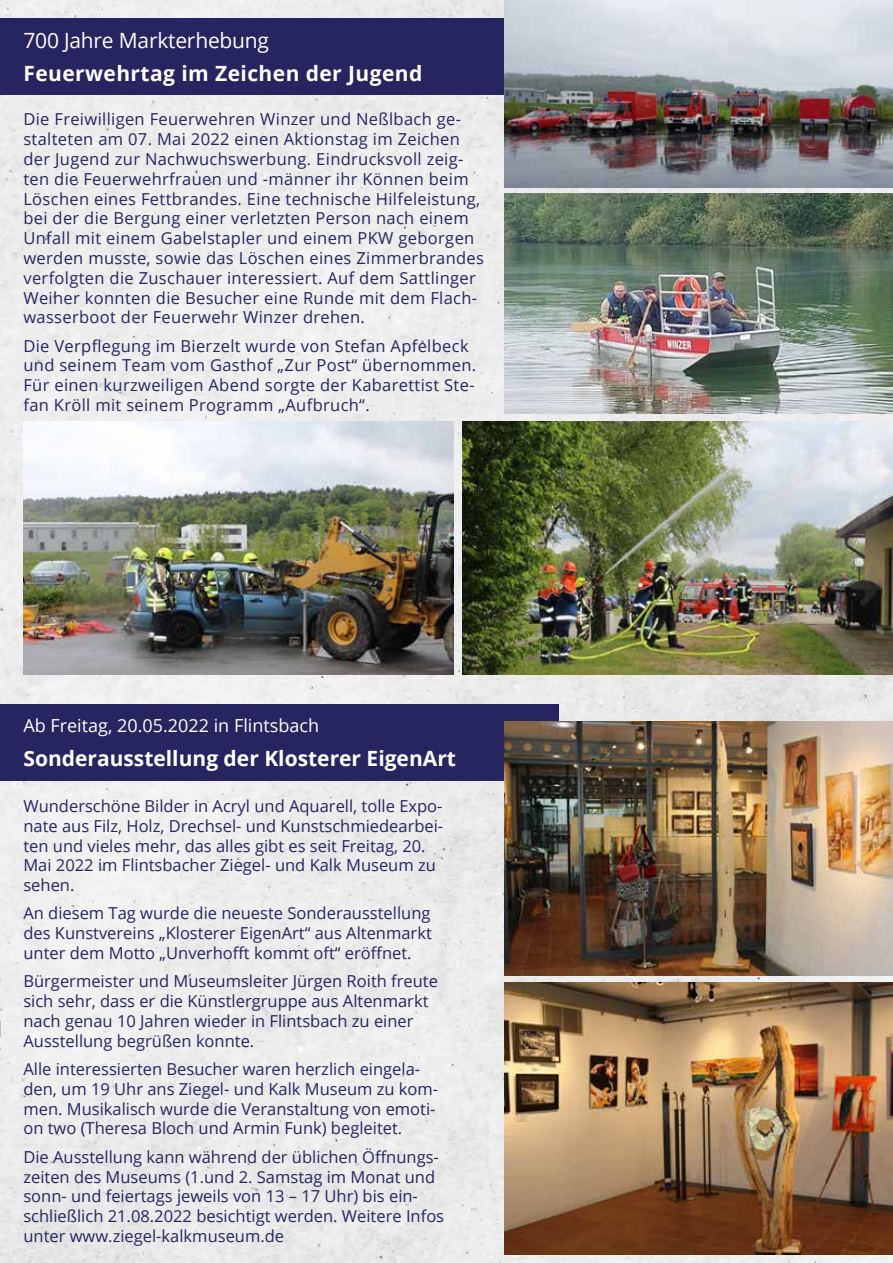
<style>
.page{position:relative;width:893px;height:1263px;background:#fff}
.page>*{position:absolute;margin:0;border:0;box-sizing:border-box;transform-origin:0 0}
.t1{font:700 21px "Open Sans";color:#fff}
.t2{font:700 21px "Open Sans";letter-spacing:.02em;color:#fff}
.t3{font:21px "Open Sans";letter-spacing:-.01em;color:#fff}
.t4{font:18px "Open Sans";color:#fff}
.t5{font:16.5px/19.8px "Open Sans";color:#262560}
.t6{font:16.5px/19.8px "Open Sans";letter-spacing:.02em;color:#262560}
</style>
<div class="page">
<div style="left:1px;top:0;width:892px;height:1263px;background:#ececec"></div>
<div style="left:0;top:704px;width:558px;height:77px;background:#262560"></div>
<img style="left:0;top:0;width:1px;height:1263px">
<div style="left:0;top:18px;width:860px;height:77px;background:#262560"></div>
<img style="left:504px;top:194px;width:389px;height:219px">
<img style="left:504px;top:0;width:389px;height:187px">
<img style="left:505px;top:983px;width:388px;height:272px">
<img style="left:505px;top:722px;width:388px;height:254px">
<img style="left:24px;top:421px;width:430px;height:253px">
<img style="left:463px;top:421px;width:430px;height:253px">
<p class="t3" style="left:23px;top:26px;width:247px">700 Jahre Markterhebung</p>
<p class="t2" style="left:23px;top:59px;width:400px">Feuerwehrtag im Zeichen der Jugend</p>
<p class="t6" style="left:23px;top:109px;width:462px">Die Freiwilligen Feuerwehren Winzer und Neßlbach ge&shy;stalteten am 07. Mai 2022 einen Aktionstag im Zeichen der Jugend zur Nachwuchswerbung. Eindrucksvoll zeig&shy;ten die Feuerwehrfrauen und -männer ihr Können beim Löschen eines Fettbrandes. Eine technische Hilfeleistung, bei der die Bergung einer verletzten Person nach einem Unfall mit einem Gabelstapler und einem PKW geborgen werden musste, sowie das Löschen eines Zimmerbrandes verfolgten die Zuschauer interessiert. Auf dem Sattlinger Weiher konnten die Besucher eine Runde mit dem Flach&shy;wasserboot der Feuerwehr Winzer drehen.</p>
<p class="t6" style="left:23px;top:335px;width:454px">Die Verpflegung im Bierzelt wurde von Stefan Apfelbeck und seinem Team vom Gasthof „Zur Post“ übernommen.<br>Für einen kurzweiligen Abend sorgte der Kabarettist Ste&shy;fan Kröll mit seinem Programm „Aufbruch“.</p>
<p class="t4" style="left:23px;top:713px;width:297px">Ab Freitag, 20.05.2022 in Flintsbach</p>
<p class="t1" style="left:23px;top:743px;width:434px">Sonderausstellung der Klosterer EigenArt</p>
<p class="t5" style="left:23px;top:795px;width:421px">Wunderschöne Bilder in Acryl und Aquarell, tolle Expo&shy;nate aus Filz, Holz, Drechsel- und Kunstschmiedearbei&shy;ten und vieles mehr, das alles gibt es seit Freitag, 20.<br>Mai 2022 im Flintsbacher Ziegel- und Kalk Museum zu sehen.</p>
<p class="t5" style="left:23px;top:903px;width:410px;text-align:justify">An diesem Tag wurde die neueste Sonderausstellung des Kunstvereins „Klosterer EigenArt“ aus Altenmarkt unter dem Motto „Unverhofft kommt oft“ eröffnet.</p>
<p class="t5" style="left:23px;top:971px;width:416px">Bürgermeister und Museumsleiter Jürgen Roith freute sich sehr, dass er die Künstlergruppe aus Altenmarkt nach genau 10 Jahren wieder in Flintsbach zu einer Ausstellung begrüßen konnte.</p>
<p class="t5" style="left:23px;top:1059px;width:416px">Alle interessierten Besucher waren herzlich eingela&shy;den, um 19 Uhr ans Ziegel- und Kalk Museum zu kom&shy;men. Musikalisch wurde die Veranstaltung von emoti&shy;on two (Theresa Bloch und Armin Funk) begleitet.</p>
<p class="t5" style="left:23px;top:1146px;width:422px">Die Ausstellung kann während der üblichen Öffnungs&shy;zeiten des Museums (1.und 2. Samstag im Monat und sonn- und feiertags jeweils von 13 – 17 Uhr) bis ein&shy;schließlich 21.08.2022 besichtigt werden. Weitere Infos unter www.ziegel-kalkmuseum.de</p>
</div>
